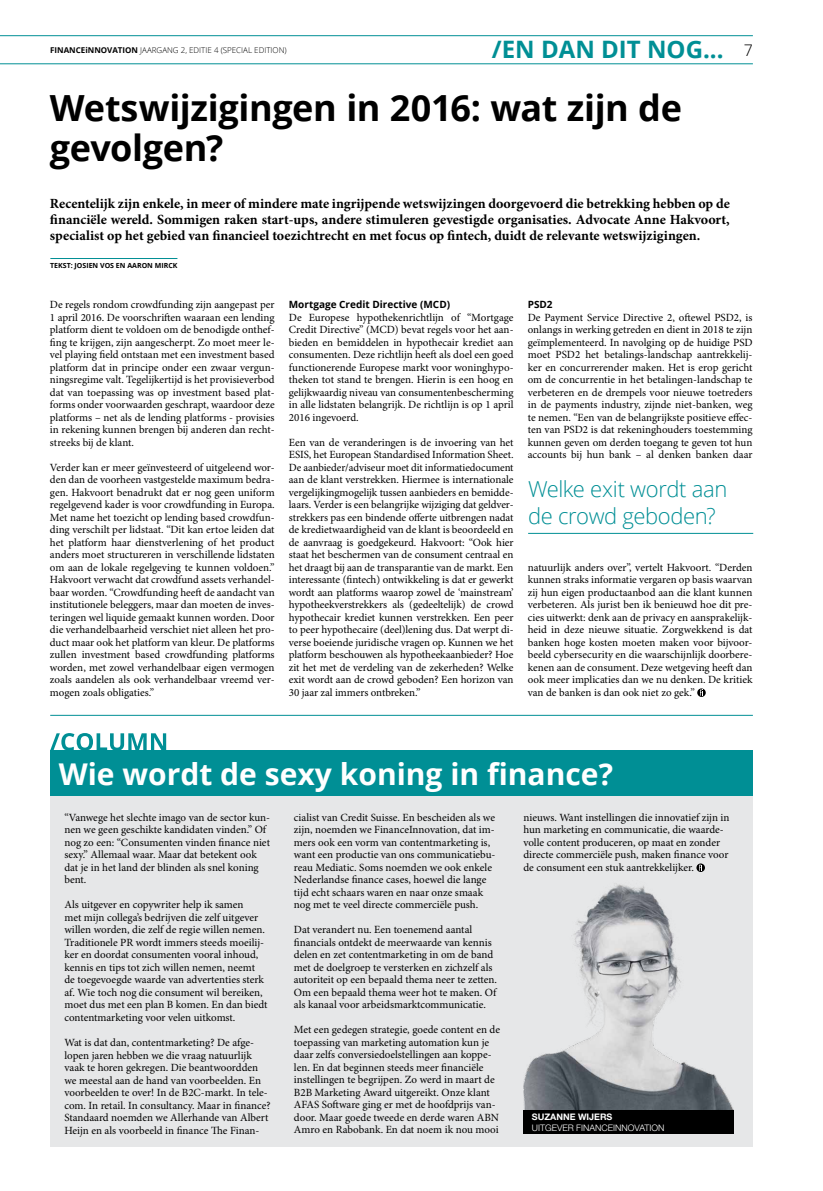
<style>
.page{position:relative;width:823px;height:1191px;background:#fff}
.page>*{position:absolute;margin:0;border:0;box-sizing:border-box;transform-origin:0 0}
.t1{font:700 36px/40px "Open Sans";letter-spacing:-.01em;color:#000}
.t2{font:700 30px "Open Sans";color:#fff}
.t3{font:700 24px "Open Sans";color:#008f95}
.t4{font:300 22px/27px "Open Sans";letter-spacing:-.02em;color:#008f95}
.t5{font:700 14px/16px "Minion Pro";color:#000;text-align:justify}
.t6{font:11px/12.5px "Minion Pro";color:#000}
.t7{font:700 10px "Open Sans";color:#000}
.t8{font:300 9px "Helvetica Neue LT Std";color:#fff}
.t9{font:700 9px "Helvetica Neue LT Std";color:#fff}
.t10{font:300 8px "Open Sans";color:#000}
.t11{font:700 7px "Open Sans";color:#000}
.s1{font-weight:700}
.s2{font-weight:300;font-size:16px;color:#000}
</style>
<div class="page">
<hr style="left:0;top:35px;width:752px;height:1px;background:#008f95">
<hr style="left:0;top:63px;width:752px;height:1px;background:#008f95">
<svg style="left:696px;top:688px;width:9px;height:9px"></svg>
<svg style="left:699px;top:689px;width:4px;height:6px"></svg>
<svg style="left:50px;top:733px;width:116px;height:17px"></svg>
<div style="left:50px;top:796px;width:702px;height:350px;background:#e6e7e8"></div>
<svg style="left:696px;top:863px;width:8px;height:9px"></svg>
<svg style="left:698px;top:864px;width:4px;height:6px"></svg>
<div style="left:50px;top:750px;width:702px;height:46px;background:#008f95"></div>
<img style="left:523px;top:883px;width:210px;height:227px">
<div style="left:523px;top:1110px;width:210px;height:23px;background:#000"></div>
<hr style="left:50px;top:715px;width:702px;height:1px;background:#008f95">
<hr style="left:50px;top:258px;width:127px;height:1px;background:#008f95">
<hr style="left:528px;top:533px;width:224px;height:1px;background:#008f95">
<p class="t10" style="left:50px;top:45px;width:238px"><span class="s1">FINANCEiNNOVATION</span> JAARGANG 2, EDITIE 4 (SPECIAL EDITION)</p>
<h3 class="t3" style="left:491px;top:32px;width:262px">/EN DAN DIT NOG... <span class="s2">7</span></h3>
<h1 class="t1" style="left:50px;top:87px;width:633px">Wetswijzigingen in 2016: wat zijn de gevolgen?</h1>
<p class="t5" style="left:50px;top:196px;width:681px">Recentelijk zijn enkele, in meer of mindere mate ingrijpende wetswijzingen doorgevoerd die betrekking hebben op de financiële wereld. Sommigen raken start-ups, andere stimuleren gevestigde organisaties. Advocate Anne Hakvoort, specialist op het gebied van financieel toezichtrecht en met focus op fintech, duidt de relevante wetswijzigingen.</p>
<p class="t11" style="left:50px;top:260px;width:129px">TEKST: JOSIEN VOS EN AARON MIRCK</p>
<p class="t6" style="left:50px;top:299px;width:226px;text-align:justify">De regels rondom crowdfunding zijn aangepast per 1 april 2016. De voorschriften waaraan een lending platform dient te voldoen om de benodigde onthef&shy;fing te krijgen, zijn aangescherpt. Zo moet meer le&shy;vel playing field ontstaan met een investment based platform dat in principe onder een zwaar vergun&shy;ningsregime valt. Tegelijkertijd is het provisieverbod dat van toepassing was op investment based plat&shy;forms onder voorwaarden geschrapt, waardoor deze platforms – net als de lending platforms - provisies in rekening kunnen brengen bij anderen dan recht&shy;streeks bij de klant.</p>
<p class="t6" style="left:50px;top:461px;width:226px;text-align:justify">Verder kan er meer geïnvesteerd of uitgeleend wor&shy;den dan de voorheen vastgestelde maximum bedra&shy;gen. Hakvoort benadrukt dat er nog geen uniform regelgevend kader is voor crowdfunding in Europa.<br>Met name het toezicht op lending based crowdfun&shy;ding verschilt per lidstaat. “Dit kan ertoe leiden dat het platform haar dienstverlening of het product anders moet structureren in verschillende lidstaten om aan de lokale regelgeving te kunnen voldoen.” Hakvoort verwacht dat crowdfund assets verhandel&shy;baar worden. “Crowdfunding heeft de aandacht van institutionele beleggers, maar dan moeten de inves&shy;teringen wel liquide gemaakt kunnen worden. Door die verhandelbaarheid verschiet niet alleen het pro&shy;duct maar ook het platform van kleur. De platforms zullen investment based crowdfunding platforms worden, met zowel verhandelbaar eigen vermogen zoals aandelen als ook verhandelbaar vreemd ver&shy;mogen zoals obligaties.”</p>
<p class="t7" style="left:289px;top:297px;width:163px">Mortgage Credit Directive (MCD)</p>
<p class="t6" style="left:289px;top:311px;width:226px;text-align:justify">De Europese hypothekenrichtlijn of “Mortgage Credit Directive” (MCD) bevat regels voor het aan&shy;bieden en bemiddelen in hypothecair krediet aan consumenten. Deze richtlijn heeft als doel een goed functionerende Europese markt voor woninghypo&shy;theken tot stand te brengen. Hierin is een hoog en gelijkwaardig niveau van consumentenbescherming in alle lidstaten belangrijk. De richtlijn is op 1 april 2016 ingevoerd.</p>
<p class="t6" style="left:289px;top:436px;width:226px;text-align:justify">Een van de veranderingen is de invoering van het ESIS, het European Standardised Information Sheet.<br>De aanbieder/adviseur moet dit informatiedocument aan de klant verstrekken. Hiermee is internationale vergelijkingmogelijk tussen aanbieders en bemidde&shy;laars. Verder is een belangrijke wijziging dat geldver&shy;strekkers pas een bindende offerte uitbrengen nadat de kredietwaardigheid van de klant is beoordeeld en de aanvraag is goedgekeurd. Hakvoort: “Ook hier staat het beschermen van de consument centraal en het draagt bij aan de transparantie van de markt. Een interessante (fintech) ontwikkeling is dat er gewerkt wordt aan platforms waarop zowel de ‘mainstream’ hypotheekverstrekkers als (gedeeltelijk) de crowd hypothecair krediet kunnen verstrekken. Een peer to peer hypothecaire (deel)lening dus. Dat werpt di&shy;verse boeiende juridische vragen op. Kunnen we het platform beschouwen als hypotheekaanbieder? Hoe zit het met de verdeling van de zekerheden? Welke exit wordt aan de crowd geboden? Een horizon van 30 jaar zal immers ontbreken.”</p>
<p class="t7" style="left:527px;top:297px;width:26px">PSD2</p>
<p class="t6" style="left:527px;top:311px;width:226px;text-align:justify">De Payment Service Directive 2, oftewel PSD2, is onlangs in werking getreden en dient in 2018 te zijn geïmplementeerd. In navolging op de huidige PSD moet PSD2 het betalings-landschap aantrekkelij&shy;ker en concurrerender maken. Het is erop gericht om de concurrentie in het betalingen-landschap te verbeteren en de drempels voor nieuwe toetreders in de payments industry, zijnde niet-banken, weg te nemen. “Een van de belangrijkste positieve effec&shy;ten van PSD2 is dat rekeninghouders toestemming kunnen geven om derden toegang te geven tot hun accounts bij hun bank – al denken banken daar</p>
<h3 class="t4" style="left:528px;top:474px;width:201px">Welke exit wordt aan de crowd geboden?</h3>
<p class="t6" style="left:527px;top:561px;width:226px;text-align:justify">natuurlijk anders over”, vertelt Hakvoort. “Derden kunnen straks informatie vergaren op basis waarvan zij hun eigen productaanbod aan die klant kunnen verbeteren. Als jurist ben ik benieuwd hoe dit pre&shy;cies uitwerkt: denk aan de privacy en aansprakelijk&shy;heid in deze nieuwe situatie. Zorgwekkend is dat banken hoge kosten moeten maken voor bijvoor&shy;beeld cybersecurity en die waarschijnlijk doorbere&shy;kenen aan de consument. Deze wetgeving heeft dan ook meer implicaties dan we nu denken. De kritiek van de banken is dan ook niet zo gek.”</p>
<h2 class="t2" style="left:59px;top:752px;width:555px">Wie wordt de sexy koning in finance?</h2>
<p class="t6" style="left:64px;top:811px;width:207px">“Vanwege het slechte imago van de sector kun&shy;nen we geen geschikte kandidaten vinden.” Of nog zo een: “Consumenten vinden finance niet sexy.” Allemaal waar. Maar dat betekent ook dat je in het land der blinden als snel koning bent.</p>
<p class="t6" style="left:64px;top:899px;width:204px">Als uitgever en copywriter help ik samen<br>met mijn collega’s bedrijven die zelf uitgever willen worden, die zelf de regie willen nemen.<br>Traditionele PR wordt immers steeds moeilij&shy;ker en doordat consumenten vooral inhoud, kennis en tips tot zich willen nemen, neemt de toegevoegde waarde van advertenties sterk af. Wie toch nog die consument wil bereiken, moet dus met een plan B komen. En dan biedt contentmarketing voor velen uitkomst.</p>
<p class="t6" style="left:64px;top:1036px;width:207px">Wat is dat dan, contentmarketing? De afge&shy;lopen jaren hebben we die vraag natuurlijk vaak te horen gekregen. Die beantwoordden we meestal aan de hand van voorbeelden. En voorbeelden te over! In de B2C-markt. In tele&shy;com. In retail. In consultancy. Maar in finance?<br>Standaard noemden we Allerhande van Albert Heijn en als voorbeeld in finance The Finan-</p>
<p class="t6" style="left:294px;top:811px;width:203px">cialist van Credit Suisse. En bescheiden als we zijn, noemden we FinanceInnovation, dat im&shy;mers ook een vorm van contentmarketing is, want een productie van ons communicatiebu&shy;reau Mediatic. Soms noemden we ook enkele Nederlandse finance cases, hoewel die lange tijd echt schaars waren en naar onze smaak nog met te veel directe commerciële push.</p>
<p class="t6" style="left:294px;top:924px;width:204px">Dat verandert nu. Een toenemend aantal financials ontdekt de meerwaarde van kennis delen en zet contentmarketing in om de band met de doelgroep te versterken en zichzelf als autoriteit op een bepaald thema neer te zetten.<br>Om een bepaald thema weer hot te maken. Of als kanaal voor arbeidsmarktcommunicatie.</p>
<p class="t6" style="left:294px;top:1024px;width:207px">Met een gedegen strategie, goede content en de toepassing van marketing automation kun je daar zelfs conversiedoelstellingen aan koppe&shy;len. En dat beginnen steeds meer financiële instellingen te begrijpen. Zo werd in maart de B2B Marketing Award uitgereikt. Onze klant AFAS Software ging er met de hoofdprijs van&shy;door. Maar goede tweede en derde waren ABN Amro en Rabobank. En dat noem ik nou mooi</p>
<p class="t6" style="left:523px;top:811px;width:207px">nieuws. Want instellingen die innovatief zijn in hun marketing en communicatie, die waarde&shy;volle content produceren, op maat en zonder directe commerciële push, maken finance voor de consument een stuk aantrekkelijker.</p>
<p class="t9" style="left:531px;top:1111px;width:82px">SUZANNE WIJERS</p>
<p class="t8" style="left:531px;top:1122px;width:134px">UITGEVER FINANCEINNOVATION</p>
</div>
